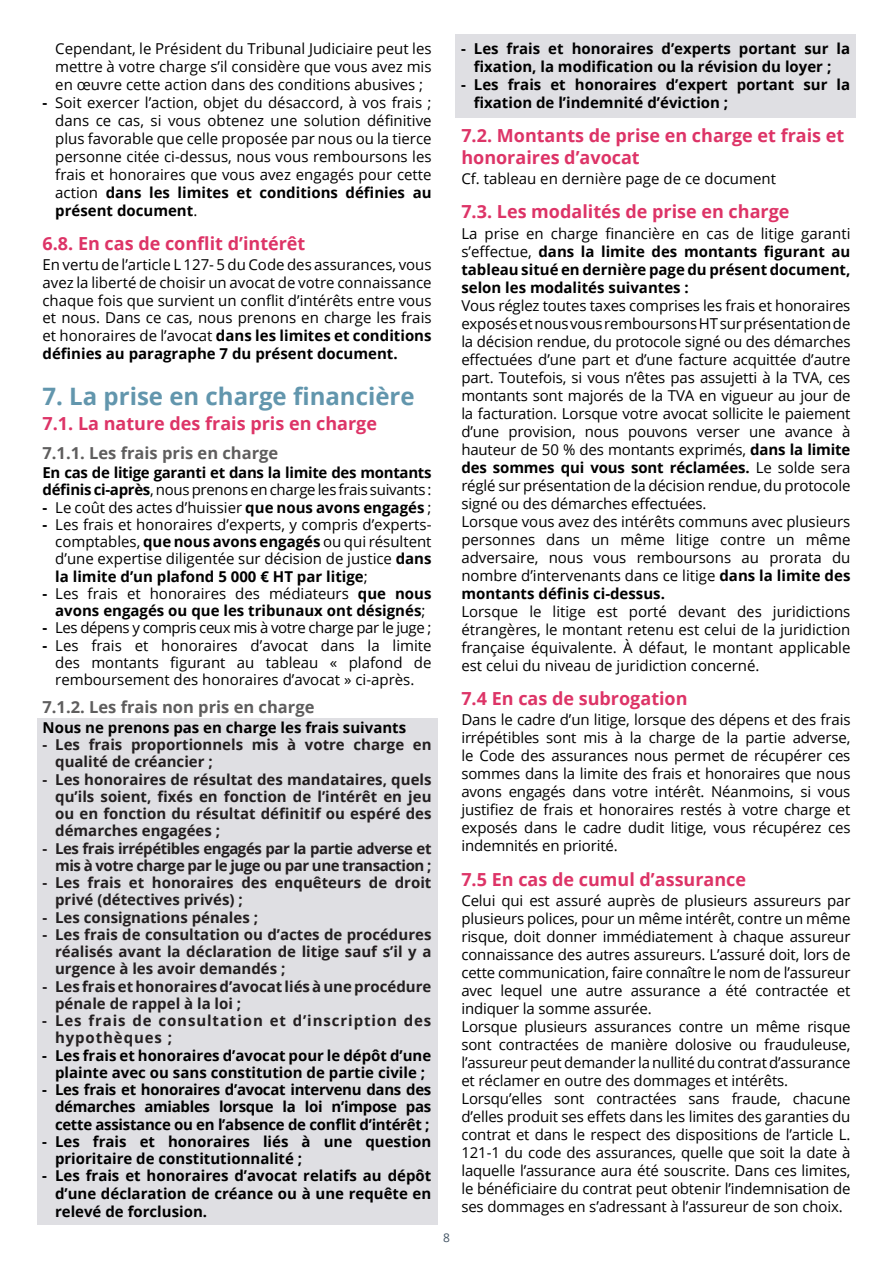
<style>
.page{position:relative;width:893px;height:1263px;background:#fff}
.page>*{position:absolute;margin:0;border:0;box-sizing:border-box;transform-origin:0 0}
.t1{font:700 24px "Open Sans";color:#6296ad}
.t2{font:700 18px/21.6px "Open Sans";color:#dd3467}
.t3{font:700 16.5px "Open Sans";color:#5f5e5e}
.t4{font:15px/18px "Open Sans";letter-spacing:-.01em;color:#000;text-align:justify}
.t5{font:700 15px/17.2px "Open Sans";color:#000;text-align:center}
.t6{font:700 15px/17.2px "Open Sans";color:#231f20}
.t7{font:700 15px/17.2px "Open Sans";letter-spacing:-.02em;color:#000}
.t8{font:700 15px/17.2px "Open Sans";letter-spacing:-.03em;color:#231f20;text-align:right}
.t9{font:700 15px/17.2px "Open Sans";letter-spacing:.06em;color:#231f20}
.t10{font:15px "Open Sans";letter-spacing:-.03em;color:#000}
.t11{font:12px "Open Sans";color:#435464}
.s1{font-weight:700}
.s2{font-weight:400}
</style>
<div class="page">
<div style="left:37px;top:719px;width:400px;height:506px;background:#dfdfe3"></div>
<div style="left:455px;top:34px;width:401px;height:84px;background:#dfdfe3"></div>
<p class="t4" style="left:55px;top:39px;width:378px">Cependant, le Président du Tribunal Judiciaire peut les mettre à votre charge s’il considère que vous avez mis en œuvre cette action dans des conditions abusives ;</p>
<p class="t4" style="left:55px;top:93px;width:378px;text-indent:-13px"><span class="s1">-</span> Soit exercer l’action, objet du désaccord, à vos frais ; dans ce cas, si vous obtenez une solution définitive plus favorable que celle proposée par nous ou la tierce personne citée ci-dessus, nous vous remboursons les frais et honoraires que vous avez engagés pour cette action <span class="s1">dans les limites et conditions définies au présent document</span>.</p>
<p class="t2" style="left:43px;top:233px;width:264px">6.8. En cas de conflit d’intérêt</p>
<p class="t4" style="left:43px;top:256px;width:391px">En vertu de l’article L 127- 5 du Code des assurances, vous avez la liberté de choisir un avocat de votre connaissance chaque fois que survient un conflit d’intérêts entre vous et nous. Dans ce cas, nous prenons en charge les frais et honoraires de l’avocat <span class="s1">dans les limites et conditions définies au paragraphe 7 du présent document.</span></p>
<h1 class="t1" style="left:43px;top:379px;width:374px">7. La prise en charge financière</h1>
<p class="t2" style="left:43px;top:413px;width:336px">7.1. La nature des frais pris en charge</p>
<p class="t3" style="left:43px;top:441px;width:237px">7.1.1. Les frais pris en charge</p>
<p class="t7" style="left:43px;top:464px;width:391px">En cas de litige garanti et dans la limite des montants définis ci-après<span class="s2">, nous prenons en charge les frais suivants :</span></p>
<p class="t4" style="left:43px;top:498px;width:391px"><span class="s1">-</span> Le coût des actes d’huissier <span class="s1">que nous avons engagés</span> ;</p>
<p class="t4" style="left:55px;top:515px;width:378px;line-height:17.2px;text-indent:-13px"><span class="s1">-</span> Les frais et honoraires d’experts, y compris d’experts&shy;comptables, <span class="s1">que nous avons engagés</span> ou qui résultent d’une expertise diligentée sur décision de justice <span class="s1">dans la limite d’un plafond 5 000 € HT par litige</span>;</p>
<p class="t5" style="left:43px;top:584px;width:391px">- <span class="s2">Les frais et honoraires des médiateurs</span> que nous avons engagés ou que les tribunaux ont désignés<span class="s2">;</span></p>
<p class="t10" style="left:42px;top:618px;width:391px"><span class="s1">-</span> Les dépens y compris ceux mis à votre charge par le juge ;</p>
<p class="t4" style="left:55px;top:636px;width:378px;line-height:17.2px;text-indent:-13px"><span class="s1">-</span> Les frais et honoraires d’avocat dans la limite des montants figurant au tableau « plafond de remboursement des honoraires d’avocat » ci-après.</p>
<p class="t3" style="left:43px;top:696px;width:273px">7.1.2. Les frais non pris en charge</p>
<p class="t5" style="left:43px;top:718px;width:365px">Nous ne prenons pas en charge les frais suivants</p>
<p class="t6" style="left:55px;top:736px;width:378px;text-indent:-13px">- Les frais proportionnels mis à votre charge en qualité de créancier ;</p>
<p class="t6" style="left:55px;top:770px;width:378px;text-align:justify;text-indent:-13px">- Les honoraires de résultat des mandataires, quels qu’ils soient, fixés en fonction de l’intérêt en jeu ou en fonction du résultat définitif ou espéré des démarches engagées ;</p>
<p class="t8" style="left:42px;top:839px;width:391px">- Les frais irrépétibles engagés par la partie adverse et mis à votre charge par le juge ou par une transaction ;</p>
<p class="t6" style="left:55px;top:874px;width:378px;text-indent:-13px">- Les frais et honoraires des enquêteurs de droit privé (détectives privés) ;</p>
<p class="t6" style="left:42px;top:908px;width:217px">- Les consignations pénales ;</p>
<p class="t6" style="left:55px;top:925px;width:378px;text-align:justify;text-indent:-13px">- Les frais de consultation ou d’actes de procédures réalisés avant la déclaration de litige sauf s’il y a urgence à les avoir demandés ;</p>
<p class="t6" style="left:55px;top:977px;width:378px;text-indent:-13px">- Les fraisethonorairesd’avocat liésàuneprocédure pénale de rappel à la loi ;</p>
<p class="t9" style="left:55px;top:1012px;width:378px;text-indent:-13px">- Les frais de consultation et d’inscription des hypothèques ;</p>
<p class="t5" style="left:42px;top:1046px;width:391px">- Les frais et honoraires d’avocat pour le dépôt d’une plainte avec ou sans constitution de partie civile ;</p>
<p class="t5" style="left:55px;top:1081px;width:378px;text-align:justify;text-indent:-13px">- Les frais et honoraires d’avocat intervenu dans des démarches amiables lorsque la loi n’impose pas cette assistance ou en l’absence de conflit d’intérêt ;</p>
<p class="t5" style="left:55px;top:1132px;width:378px;text-align:left;text-indent:-13px">- Les frais et honoraires liés à une question prioritaire de constitutionnalité ;</p>
<p class="t5" style="left:55px;top:1167px;width:378px;line-height:17.7px;text-align:justify;text-indent:-13px">- Les frais et honoraires d’avocat relatifs au dépôt d’une déclaration de créance ou à une requête en relevé de forclusion.</p>
<p class="t11" style="left:443px;top:1229px;width:8px">8</p>
<p class="t5" style="left:461px;top:39px;width:391px;line-height:18px">- Les frais et honoraires d’experts portant sur la fixation, la modification ou la révision du loyer ;</p>
<p class="t5" style="left:474px;top:75px;width:378px;line-height:18px;text-align:left;text-indent:-13px">- Les frais et honoraires d’expert portant sur la fixation de l’indemnité d’éviction ;</p>
<p class="t2" style="left:461px;top:125px;width:384px">7.2. Montants de prise en charge et frais et honoraires d’avocat</p>
<p class="t4" style="left:461px;top:169px;width:316px">Cf. tableau en dernière page de ce document</p>
<p class="t2" style="left:461px;top:201px;width:330px">7.3. Les modalités de prise en charge</p>
<p class="t5" style="left:461px;top:224px;width:391px;line-height:18px;text-align:justify"><span class="s2">La prise en charge financière en cas de litige garanti s’effectue,</span> dans la limite des montants figurant au tableau situé en dernière page du présent document, selon les modalités suivantes :</p>
<p class="t4" style="left:461px;top:296px;width:391px;text-align:left">Vous réglez toutes taxes comprises les frais et honoraires exposés et nous vous remboursons HT sur présentation de la décision rendue, du protocole signé ou des démarches effectuées d’une part et d’une facture acquittée d’autre part. Toutefois, si vous n’êtes pas assujetti à la TVA, ces montants sont majorés de la TVA en vigueur au jour de la facturation. Lorsque votre avocat sollicite le paiement d’une provision, nous pouvons verser une avance à hauteur de 50 % des montants exprimés, <span class="s1">dans la limite des sommes qui vous sont réclamées.</span> Le solde sera réglé sur présentation de la décision rendue, du protocole signé ou des démarches effectuées.<br>Lorsque vous avez des intérêts communs avec plusieurs personnes dans un même litige contre un même adversaire, nous vous remboursons au prorata du nombre d’intervenants dans ce litige <span class="s1">dans la limite des montants définis ci-dessus.</span></p>
<p class="t4" style="left:461px;top:602px;width:391px">Lorsque le litige est porté devant des juridictions étrangères, le montant retenu est celui de la juridiction française équivalente. À défaut, le montant applicable est celui du niveau de juridiction concerné.</p>
<p class="t2" style="left:461px;top:687px;width:228px">7.4 En cas de subrogation</p>
<p class="t4" style="left:461px;top:710px;width:391px">Dans le cadre d’un litige, lorsque des dépens et des frais irrépétibles sont mis à la charge de la partie adverse, le Code des assurances nous permet de récupérer ces sommes dans la limite des frais et honoraires que nous avons engagés dans votre intérêt. Néanmoins, si vous justifiez de frais et honoraires restés à votre charge et exposés dans le cadre dudit litige, vous récupérez ces indemnités en priorité.</p>
<p class="t2" style="left:461px;top:868px;width:286px">7.5 En cas de cumul d’assurance</p>
<p class="t4" style="left:461px;top:891px;width:391px;text-align:left">Celui qui est assuré auprès de plusieurs assureurs par plusieurs polices, pour un même intérêt, contre un même risque, doit donner immédiatement à chaque assureur connaissance des autres assureurs. L’assuré doit, lors de cette communication, faire connaître le nom de l’assureur avec lequel une autre assurance a été contractée et indiquer la somme assurée.<br>Lorsque plusieurs assurances contre un même risque sont contractées de manière dolosive ou frauduleuse, l’assureur peut demander la nullité du contrat d’assurance et réclamer en outre des dommages et intérêts.<br>Lorsqu’elles sont contractées sans fraude, chacune d’elles produit ses effets dans les limites des garanties du contrat et dans le respect des dispositions de l’article L.<br>121-1 du code des assurances, quelle que soit la date à laquelle l’assurance aura été souscrite. Dans ces limites, le bénéficiaire du contrat peut obtenir l’indemnisation de ses dommages en s’adressant à l’assureur de son choix.</p>
</div>
